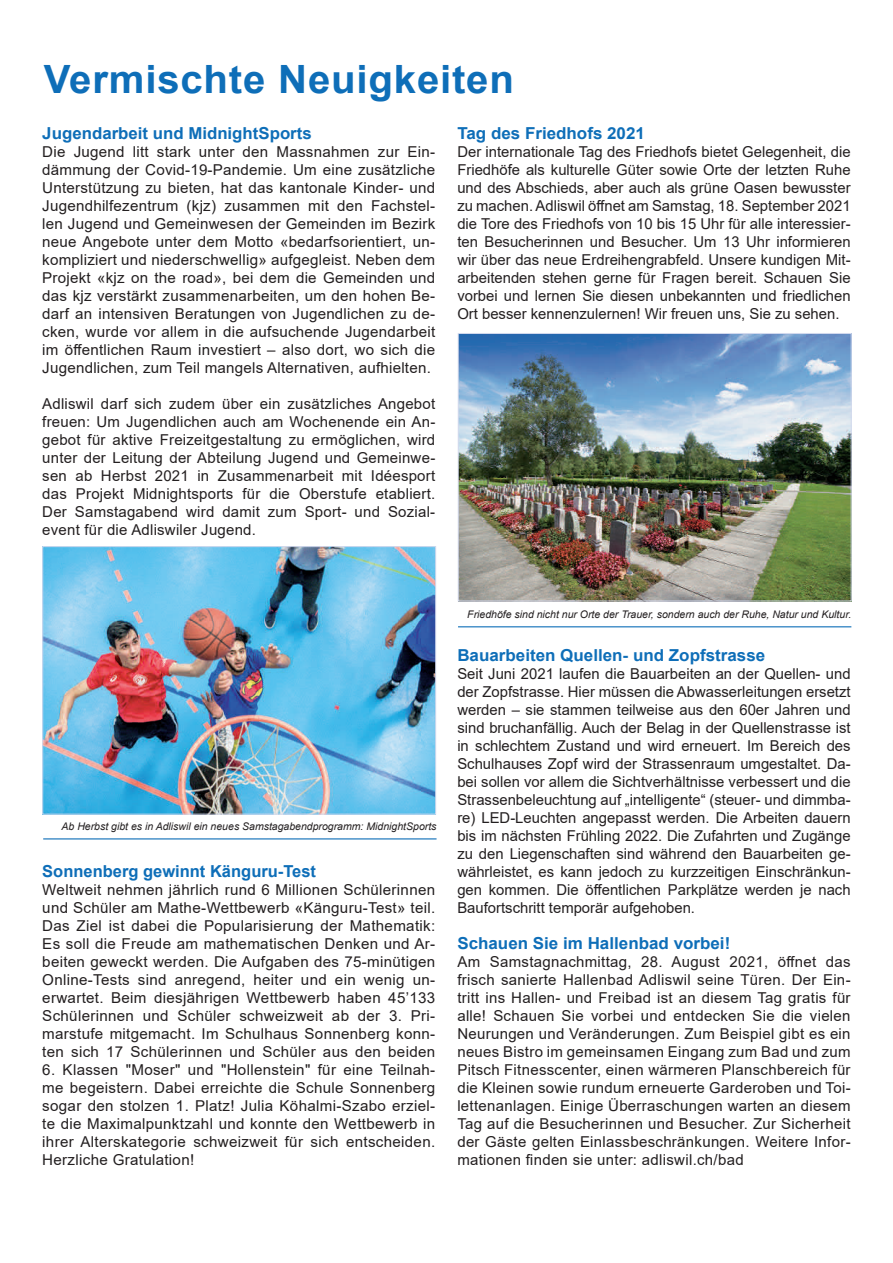
<style>
.page{position:relative;width:893px;height:1263px;background:#fff}
.page>*{position:absolute;margin:0;border:0;box-sizing:border-box;transform-origin:0 0}
.t1{font:700 39px "Arial";letter-spacing:.02em;color:#0e6eb8}
.Lauftext_richtig{font:700 16.5px "Arial";color:#0e6eb8}
.Lauftext_richtig-2{font:15px/18px "Arial";letter-spacing:.015em;color:#231f20;text-align:justify}
.Bildlegende{font:italic 10.5px "Arial";color:#231f20}
</style>
<div class="page">
<img style="left:460px;top:335px;width:389px;height:264px">
<div style="left:458px;top:333px;width:393px;height:268px;border:1px solid #d4daee"></div>
<hr style="left:43px;top:838px;width:394px;height:1px;background:#0e6eb8">
<hr style="left:458px;top:626px;width:393px;height:1px;background:#0e6eb8">
<img style="left:45px;top:548px;width:389px;height:264px">
<div style="left:43px;top:546px;width:393px;height:268px;border:1px solid #d4daee"></div>
<p class="t1" style="left:44px;top:52px;width:472px">Vermischte Neuigkeiten</p>
<p class="Lauftext_richtig" style="left:42px;top:121px;width:271px">Jugendarbeit und MidnightSports</p>
<p class="Lauftext_richtig-2" style="left:42px;top:142px;width:394px">Die Jugend litt stark unter den Massnahmen zur Ein&shy;dämmung der Covid-19-Pandemie. Um eine zusätzliche Unterstützung zu bieten, hat das kantonale Kinder- und Jugendhilfezentrum (kjz) zusammen mit den Fachstel&shy;len Jugend und Gemeinwesen der Gemeinden im Bezirk neue Angebote unter dem Motto «bedarfsorientiert, un&shy;kompliziert und niederschwellig» aufgegleist. Neben dem Projekt «kjz on the road», bei dem die Gemeinden und das kjz verstärkt zusammenarbeiten, um den hohen Be&shy;darf an intensiven Beratungen von Jugendlichen zu de&shy;cken, wurde vor allem in die aufsuchende Jugendarbeit im öffentlichen Raum investiert – also dort, wo sich die Jugendlichen, zum Teil mangels Alternativen, aufhielten.</p>
<p class="Lauftext_richtig-2" style="left:42px;top:394px;width:394px">Adliswil darf sich zudem über ein zusätzliches Angebot freuen: Um Jugendlichen auch am Wochenende ein An&shy;gebot für aktive Freizeitgestaltung zu ermöglichen, wird unter der Leitung der Abteilung Jugend und Gemeinwe&shy;sen ab Herbst 2021 in Zusammenarbeit mit Idéesport das Projekt Midnightsports für die Oberstufe etabliert.<br>Der Samstagabend wird damit zum Sport- und Sozial&shy;event für die Adliswiler Jugend.</p>
<p class="Lauftext_richtig" style="left:457px;top:121px;width:189px">Tag des Friedhofs 2021</p>
<p class="Lauftext_richtig-2" style="left:457px;top:142px;width:395px">Der internationale Tag des Friedhofs bietet Gelegenheit, die Friedhöfe als kulturelle Güter sowie Orte der letzten Ruhe und des Abschieds, aber auch als grüne Oasen bewusster zu machen. Adliswil öffnet am Samstag, 18. September 2021 die Tore des Friedhofs von 10 bis 15 Uhr für alle interessier&shy;ten Besucherinnen und Besucher. Um 13 Uhr informieren wir über das neue Erdreihengrabfeld. Unsere kundigen Mit&shy;arbeitenden stehen gerne für Fragen bereit. Schauen Sie vorbei und lernen Sie diesen unbekannten und friedlichen Ort besser kennenzulernen! Wir freuen uns, Sie zu sehen.</p>
<p class="Bildlegende" style="left:62px;top:819px;width:376px">Ab Herbst gibt es in Adliswil ein neues Samstagabendprogramm: MidnightSports</p>
<p class="Lauftext_richtig" style="left:42px;top:859px;width:275px">Sonnenberg gewinnt Känguru-Test</p>
<p class="Lauftext_richtig-2" style="left:42px;top:880px;width:394px">Weltweit nehmen jährlich rund 6 Millionen Schülerinnen und Schüler am Mathe-Wettbewerb «Känguru-Test» teil.<br>Das Ziel ist dabei die Popularisierung der Mathematik:<br>Es soll die Freude am mathematischen Denken und Ar&shy;beiten geweckt werden. Die Aufgaben des 75-minütigen Online-Tests sind anregend, heiter und ein wenig un&shy;erwartet. Beim diesjährigen Wettbewerb haben 45’133<br>Schülerinnen und Schüler schweizweit ab der 3. Pri&shy;marstufe mitgemacht. Im Schulhaus Sonnenberg konn&shy;ten sich 17 Schülerinnen und Schüler aus den beiden</p>
<p class="Lauftext_richtig-2" style="left:42px;top:1060px;width:394px">6. Klassen "Moser" und "Hollenstein" für eine Teilnah&shy;me begeistern. Dabei erreichte die Schule Sonnenberg sogar den stolzen 1. Platz! Julia Köhalmi-Szabo erziel&shy;te die Maximalpunktzahl und konnte den Wettbewerb in ihrer Alterskategorie schweizweit für sich entscheiden.<br>Herzliche Gratulation!</p>
<p class="Bildlegende" style="left:467px;top:607px;width:386px">Friedhöfe sind nicht nur Orte der Trauer, sondern auch der Ruhe, Natur und Kultur.</p>
<p class="Lauftext_richtig" style="left:457px;top:643px;width:309px">Bauarbeiten Quellen- und Zopfstrasse</p>
<p class="Lauftext_richtig-2" style="left:457px;top:664px;width:395px">Seit Juni 2021 laufen die Bauarbeiten an der Quellen- und der Zopfstrasse. Hier müssen die Abwasserleitungen ersetzt werden – sie stammen teilweise aus den 60er Jahren und sind bruchanfällig. Auch der Belag in der Quellenstrasse ist in schlechtem Zustand und wird erneuert. Im Bereich des Schulhauses Zopf wird der Strassenraum umgestaltet. Da&shy;bei sollen vor allem die Sichtverhältnisse verbessert und die Strassenbeleuchtung auf „intelligente“ (steuer- und dimmba&shy;re) LED-Leuchten angepasst werden. Die Arbeiten dauern bis im nächsten Frühling 2022. Die Zufahrten und Zugänge zu den Liegenschaften sind während den Bauarbeiten ge&shy;währleistet, es kann jedoch zu kurzzeitigen Einschränkun&shy;gen kommen. Die öffentlichen Parkplätze werden je nach Baufortschritt temporär aufgehoben.</p>
<p class="Lauftext_richtig" style="left:457px;top:931px;width:274px">Schauen Sie im Hallenbad vorbei!</p>
<p class="Lauftext_richtig-2" style="left:457px;top:952px;width:395px">Am Samstagnachmittag, 28. August 2021, öffnet das frisch sanierte Hallenbad Adliswil seine Türen. Der Ein&shy;tritt ins Hallen- und Freibad ist an diesem Tag gratis für alle! Schauen Sie vorbei und entdecken Sie die vielen Neurungen und Veränderungen. Zum Beispiel gibt es ein neues Bistro im gemeinsamen Eingang zum Bad und zum Pitsch Fitnesscenter, einen wärmeren Planschbereich für die Kleinen sowie rundum erneuerte Garderoben und Toi&shy;lettenanlagen. Einige Überraschungen warten an diesem Tag auf die Besucherinnen und Besucher. Zur Sicherheit der Gäste gelten Einlassbeschränkungen. Weitere Infor&shy;mationen finden sie unter: adliswil.ch/bad</p>
</div>
